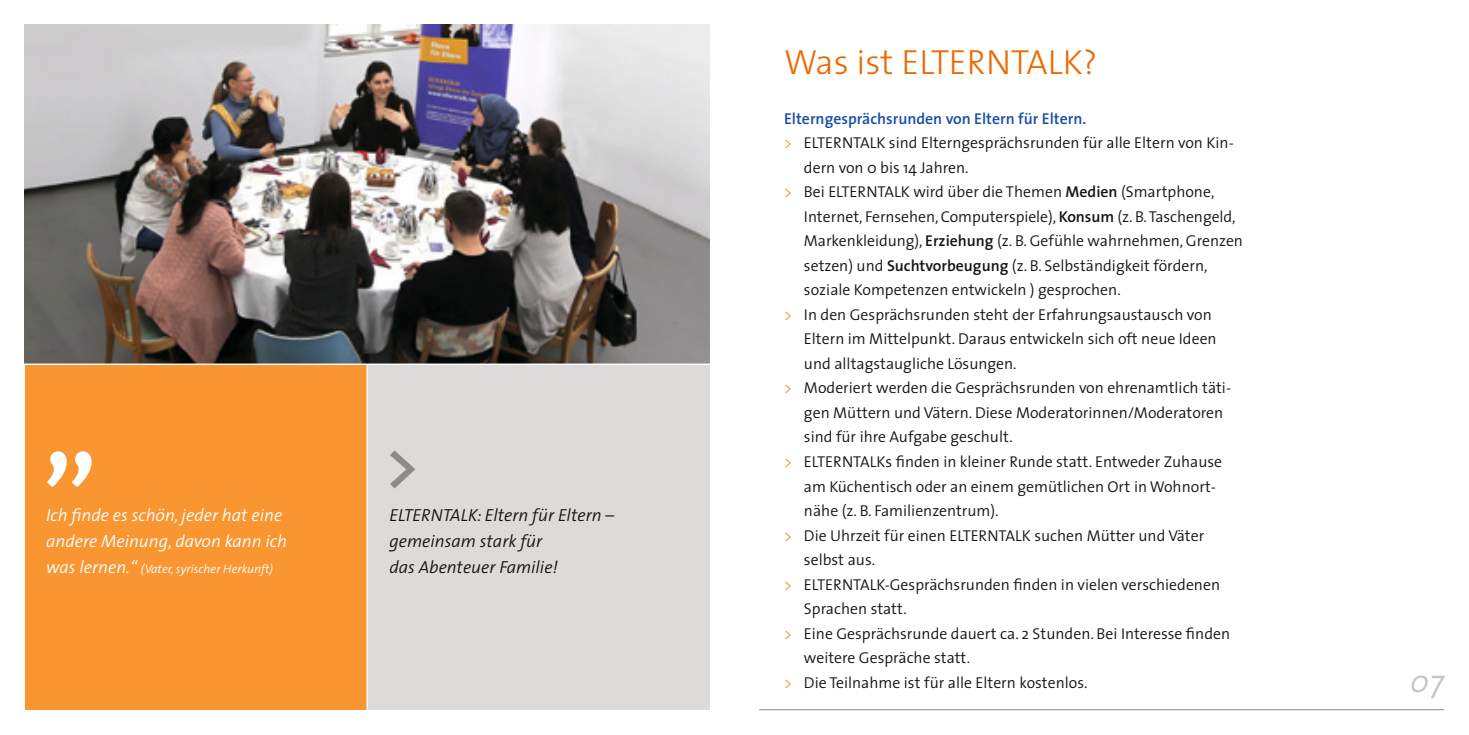
<style>
.page{position:relative;width:1469px;height:735px;background:#fff}
.page>*{position:absolute;margin:0;border:0;box-sizing:border-box;transform-origin:0 0}
.t1{font:600 122.5px "The Sans";color:#fff}
.t2{font:600 65.62px "The Sans";color:#8f8a88}
.t3{font:300 35px "The Sans";color:#ee6800}
.t4{font:italic 300 31.5px "The Sans";color:#c6c3c2}
.t5{font:italic 300 17.5px/26.2px "The Sans";color:#131413}
.t6{font:italic 300 17.5px/26.2px "The Sans";color:#fff}
.t7{font:300 15.75px "The Sans";color:#131413}
.t8{font:600 15.75px "The Sans";color:#154ea3}
.t9{font:italic 300 12.25px "The Sans";color:#fff}
.s1{font-size:17.5px}
.s2{color:#f99632}
.s3{font-weight:600}
</style>
<div class="page">
<img style="left:25px;top:25px;width:684px;height:338px">
<div style="left:25px;top:364px;width:342px;height:345px;background:#f99632"></div>
<div style="left:367px;top:364px;width:342px;height:345px;background:#dddbda"></div>
<hr style="left:759px;top:708px;width:685px;height:1px;background:#8f8a88">
<hr style="left:14px;top:363px;width:714px;height:2px;background:#fff">
<hr style="left:366px;top:364px;width:2px;height:370px;background:#fff">
<h1 class="t1" style="left:42px;top:323px;width:57px">„</h1>
<p class="t6" style="left:46px;top:500px;width:242px">Ich finde es schön, jeder hat eine andere Meinung, davon kann ich</p>
<p class="t9" style="left:46px;top:558px;width:228px"><span class="s1">was lernen.“</span> (Vater, syrischer Herkunft)</p>
<h2 class="t2" style="left:386px;top:409px;width:34px">&gt;</h2>
<p class="t5" style="left:389px;top:500px;width:226px">ELTERNTALK: Eltern für Eltern – gemeinsam stark für<br>das Abenteuer Familie!</p>
<h3 class="t3" style="left:784px;top:33px;width:315px">Was ist ELTERNTALK?</h3>
<p class="t8" style="left:784px;top:105px;width:304px">Elterngesprächsrunden von Eltern für Eltern.</p>
<p class="t7" style="left:784px;top:130px;width:451px"><span class="s2">&gt;</span> ELTERNTALK sind Elterngesprächsrunden für alle Eltern von Kin-</p>
<p class="t7" style="left:804px;top:154px;width:166px">dern von 0 bis 14 Jahren.</p>
<p class="t7" style="left:784px;top:179px;width:432px"><span class="s2">&gt;</span> Bei ELTERNTALK wird über die Themen <span class="s3">Medien</span> (Smartphone,</p>
<p class="t7" style="left:804px;top:203px;width:433px">Internet, Fernsehen, Computerspiele), <span class="s3">Konsum</span> (z. B. Taschengeld,</p>
<p class="t7" style="left:804px;top:228px;width:440px">Markenkleidung), <span class="s3">Erziehung</span> (z. B. Gefühle wahrnehmen, Grenzen</p>
<p class="t7" style="left:804px;top:252px;width:405px">setzen) und <span class="s3">Suchtvorbeugung</span> (z. B. Selbständigkeit fördern,</p>
<p class="t7" style="left:804px;top:277px;width:318px">soziale Kompetenzen entwickeln ) gesprochen.</p>
<p class="t7" style="left:784px;top:301px;width:429px"><span class="s2">&gt;</span> In den Gesprächsrunden steht der Erfahrungsaustausch von</p>
<p class="t7" style="left:804px;top:326px;width:414px">Eltern im Mittelpunkt. Daraus entwickeln sich oft neue Ideen</p>
<p class="t7" style="left:804px;top:350px;width:214px">und alltagstaugliche Lösungen.</p>
<p class="t7" style="left:784px;top:375px;width:448px"><span class="s2">&gt;</span> Moderiert werden die Gesprächsrunden von ehrenamtlich täti-</p>
<p class="t7" style="left:804px;top:399px;width:421px">gen Müttern und Vätern. Diese Moderatorinnen/Moderatoren</p>
<p class="t7" style="left:804px;top:424px;width:210px">sind für ihre Aufgabe geschult.</p>
<p class="t7" style="left:784px;top:448px;width:439px"><span class="s2">&gt;</span> ELTERNTALKs finden in kleiner Runde statt. Entweder Zuhause</p>
<p class="t7" style="left:804px;top:473px;width:413px">am Küchentisch oder an einem gemütlichen Ort in Wohnort-</p>
<p class="t7" style="left:804px;top:497px;width:196px">nähe (z. B. Familienzentrum).</p>
<p class="t7" style="left:784px;top:522px;width:421px"><span class="s2">&gt;</span> Die Uhrzeit für einen ELTERNTALK suchen Mütter und Väter</p>
<p class="t7" style="left:804px;top:546px;width:73px">selbst aus.</p>
<p class="t7" style="left:784px;top:571px;width:437px"><span class="s2">&gt;</span> ELTERNTALK-Gesprächsrunden finden in vielen verschiedenen</p>
<p class="t7" style="left:804px;top:595px;width:104px">Sprachen statt.</p>
<p class="t7" style="left:784px;top:620px;width:447px"><span class="s2">&gt;</span> Eine Gesprächsrunde dauert ca. 2 Stunden. Bei Interesse finden</p>
<p class="t7" style="left:804px;top:644px;width:168px">weitere Gespräche statt.</p>
<p class="t7" style="left:784px;top:669px;width:305px"><span class="s2">&gt;</span> Die Teilnahme ist für alle Eltern kostenlos.</p>
<h3 class="t4" style="left:1410px;top:655px;width:35px">07</h3>
</div>
